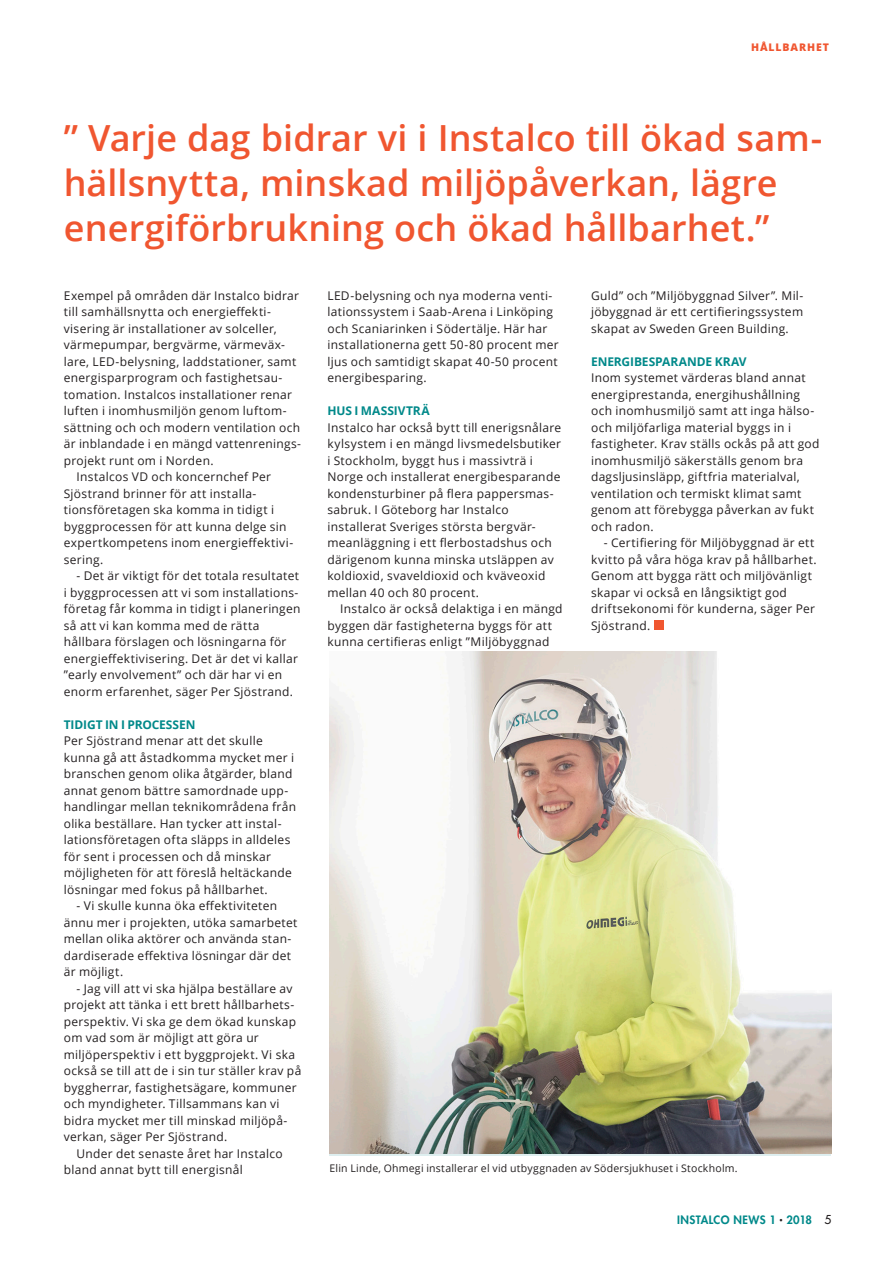
<style>
.page{position:relative;width:893px;height:1263px;background:#fff}
.page>*{position:absolute;margin:0;border:0;box-sizing:border-box;transform-origin:0 0}
.Citat-större{font:600 36px/45px "Open Sans";letter-spacing:.005em;color:#f05630}
.Bröd_Open_indrag_stö{font:12px/16.5px "Open Sans";letter-spacing:.025em;color:#231f20}
.Bröd_Open_stödraster{font:12px/16.5px "Open Sans";letter-spacing:.025em;color:#231f20}
.Mellanrubrik_1{font:700 12px "Open Sans";letter-spacing:-.005em;color:#00898a}
.t1{font:800 11.25px "Futura Std";letter-spacing:.03em;color:#00898a}
.Bildtext_Svart{font:10.5px "Open Sans";letter-spacing:.02em;color:#231f20}
.t2{font:800 10.5px "Open Sans";letter-spacing:.095em;color:#f05630}
.s1{font-family:"Open Sans";font-weight:400;font-size:10.5px;color:#231f20}
.s2{font-weight:500;font-size:12px;color:#231f20}
</style>
<div class="page">
<img style="left:330px;top:652px;width:501px;height:501px">
<div style="left:654px;top:620px;width:9px;height:10px;background:#f05630"></div>
<p class="t2" style="left:751px;top:39px;width:80px">HÅLLBARHET</p>
<p class="Citat-större" style="left:64px;top:115px;width:760px">” Varje dag bidrar vi i Instalco till ökad sam&shy;hällsnytta, minskad miljöpåverkan, lägre energiförbrukning och ökad hållbarhet.”</p>
<p class="Bröd_Open_stödraster" style="left:64px;top:287px;width:239px">Exempel på områden där Instalco bidrar till samhällsnytta och energieffekti&shy;visering är installationer av solceller, värmepumpar, bergvärme, värmeväx&shy;lare, LED-belysning, laddstationer, samt energisparprogram och fastighetsau&shy;tomation. Instalcos installationer renar luften i inomhusmiljön genom luftom&shy;sättning och och modern ventilation och är inblandade i en mängd vattenrenings&shy;projekt runt om i Norden.</p>
<p class="Bröd_Open_indrag_stö" style="left:64px;top:468px;width:231px;text-indent:13px">Instalcos VD och koncernchef Per<br>Sjöstrand brinner för att installa&shy;tionsföretagen ska komma in tidigt i byggprocessen för att kunna delge sin expertkompetens inom energieffektivi&shy;sering.</p>
<p class="Bröd_Open_indrag_stö" style="left:64px;top:567px;width:238px;text-indent:13px">- Det är viktigt för det totala resultatet i byggprocessen att vi som installations&shy;företag får komma in tidigt i planeringen så att vi kan komma med de rätta hållbara förslagen och lösningarna för energieffektivisering. Det är det vi kallar ”early envolvement” och där har vi en enorm erfarenhet, säger Per Sjöstrand.</p>
<p class="Mellanrubrik_1" style="left:64px;top:716px;width:133px">TIDIGT IN I PROCESSEN</p>
<p class="Bröd_Open_stödraster" style="left:64px;top:732px;width:234px">Per Sjöstrand menar att det skulle kunna gå att åstadkomma mycket mer i branschen genom olika åtgärder, bland annat genom bättre samordnade upp&shy;handlingar mellan teknikområdena från olika beställare. Han tycker att instal&shy;lationsföretagen ofta släpps in alldeles för sent i processen och då minskar möjligheten för att föreslå heltäckande lösningar med fokus på hållbarhet.</p>
<p class="Bröd_Open_indrag_stö" style="left:64px;top:897px;width:235px;text-indent:13px">- Vi skulle kunna öka effektiviteten ännu mer i projekten, utöka samarbetet mellan olika aktörer och använda stan&shy;dardiserade effektiva lösningar där det är möjligt.</p>
<p class="Bröd_Open_indrag_stö" style="left:64px;top:980px;width:239px;text-indent:13px">- Jag vill att vi ska hjälpa beställare av projekt att tänka i ett brett hållbarhets&shy;perspektiv. Vi ska ge dem ökad kunskap om vad som är möjligt att göra ur miljöperspektiv i ett byggprojekt. Vi ska också se till att de i sin tur ställer krav på byggherrar, fastighetsägare, kommuner och myndigheter. Tillsammans kan vi bidra mycket mer till minskad miljöpå&shy;verkan, säger Per Sjöstrand.</p>
<p class="Bröd_Open_indrag_stö" style="left:64px;top:1145px;width:220px;text-indent:13px">Under det senaste året har Instalco bland annat bytt till energisnål</p>
<p class="Bröd_Open_indrag_stö" style="left:327px;top:287px;width:233px">LED-belysning och nya moderna venti&shy;lationssystem i Saab-Arena i Linköping och Scaniarinken i Södertälje. Här har installationerna gett 50-80 procent mer ljus och samtidigt skapat 40-50 procent energibesparing.</p>
<p class="Mellanrubrik_1" style="left:327px;top:402px;width:104px">HUS I MASSIVTRÄ</p>
<p class="Bröd_Open_stödraster" style="left:327px;top:419px;width:235px">Instalco har också bytt till enerigsnålare kylsystem i en mängd livsmedelsbutiker i Stockholm, byggt hus i massivträ i Norge och installerat energibesparande kondensturbiner på flera pappersmas&shy;sabruk. I Göteborg har Instalco installerat Sveriges största bergvär&shy;meanläggning i ett flerbostadshus och därigenom kunna minska utsläppen av koldioxid, svaveldioxid och kväveoxid mellan 40 och 80 procent.</p>
<p class="Bröd_Open_indrag_stö" style="left:327px;top:600px;width:237px;text-indent:13px">Instalco är också delaktiga i en mängd byggen där fastigheterna byggs för att kunna certifieras enligt ”Miljöbyggnad</p>
<p class="Bröd_Open_indrag_stö" style="left:591px;top:287px;width:214px;text-align:justify">Guld” och ”Miljöbyggnad Silver”. Mil&shy;jöbyggnad är ett certifieringssystem skapat av Sweden Green Building.</p>
<p class="Mellanrubrik_1" style="left:591px;top:353px;width:157px">ENERGIBESPARANDE KRAV</p>
<p class="Bröd_Open_stödraster" style="left:591px;top:369px;width:230px">Inom systemet värderas bland annat energiprestanda, energihushållning och inomhusmiljö samt att inga hälso&shy;och miljöfarliga material byggs in i fastigheter. Krav ställs ockås på att god inomhusmiljö säkerställs genom bra dagsljusinsläpp, giftfria materialval, ventilation och termiskt klimat samt genom att förebygga påverkan av fukt och radon.</p>
<p class="Bröd_Open_indrag_stö" style="left:591px;top:534px;width:227px;text-indent:13px">- Certifiering för Miljöbyggnad är ett kvitto på våra höga krav på hållbarhet.<br>Genom att bygga rätt och miljövänligt skapar vi också en långsiktigt god driftsekonomi för kunderna, säger Per Sjöstrand.</p>
<p class="Bildtext_Svart" style="left:330px;top:1161px;width:410px">Elin Linde, Ohmegi installerar el vid utbyggnaden av Södersjukhuset i Stockholm.</p>
<p class="t1" style="left:677px;top:1212px;width:156px">INSTALCO NEWS 1 <span class="s1">•</span> 2018 <span class="s2">5</span></p>
</div>
